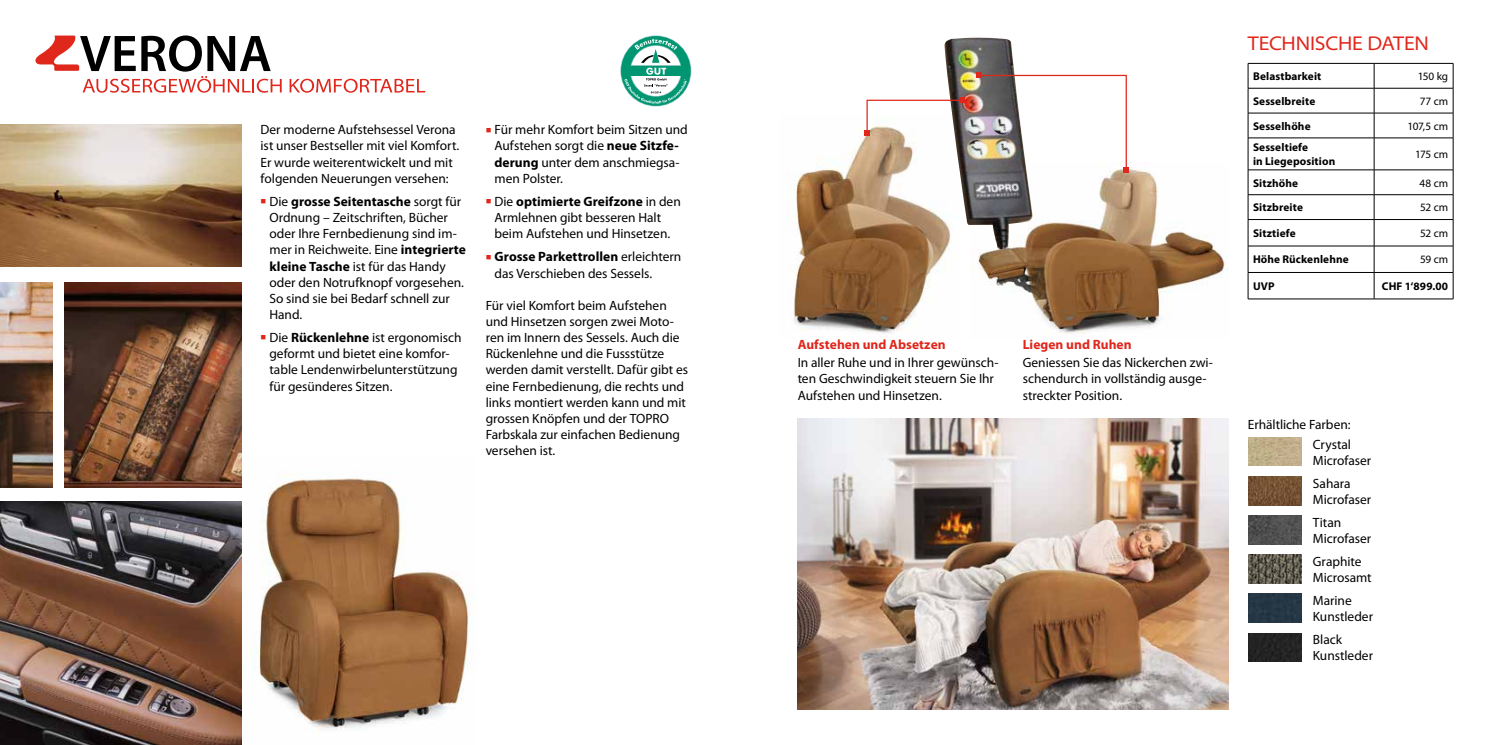
<style>
.page{position:relative;width:1489px;height:745px;background:#fff}
.page>*{position:absolute;margin:0;border:0;box-sizing:border-box;transform-origin:0 0}
.t1{font:semi-expanded 20px "Myriad Pro";letter-spacing:-.015em;color:#df271c}
.t2{font:13.5px/16.1px "Myriad Pro";color:#000}
.t3{font:700 13.5px "Myriad Pro";letter-spacing:.005em;color:#df271c}
.t4{font:700 11.25px/13.5px "Myriad Pro";letter-spacing:.01em;color:#000}
.t5{font:11.25px "Myriad Pro";letter-spacing:-.005em;color:#000}
.s1{color:#df271c}
.s2{font-weight:700}
</style>
<div class="page">
<img style="left:241px;top:457px;width:229px;height:287px">
<img style="left:797px;top:418px;width:431px;height:291px">
<img style="left:790px;top:136px;width:157px;height:197px">
<img style="left:977px;top:167px;width:251px;height:167px">
<img style="left:943px;top:38px;width:89px;height:211px">
<img style="left:64px;top:282px;width:177px;height:205px">
<img style="left:0;top:124px;width:241px;height:142px">
<img style="left:0;top:282px;width:52px;height:205px">
<img style="left:0;top:501px;width:241px;height:243px">
<svg style="left:289px;top:79px;width:136px;height:14px"></svg>
<svg style="left:35px;top:35px;width:247px;height:58px"></svg>
<svg style="left:621px;top:36px;width:69px;height:70px"></svg>
<svg style="left:975px;top:73px;width:153px;height:99px"></svg>
<svg style="left:864px;top:98px;width:100px;height:38px"></svg>
<svg style="left:1247px;top:63px;width:206px;height:236px"></svg>
<hr style="left:1373px;top:138px;width:1px;height:32px;background:#000">
<img style="left:1248px;top:437px;width:53px;height:28px">
<img style="left:1248px;top:515px;width:53px;height:29px">
<img style="left:1248px;top:593px;width:53px;height:28px">
<img style="left:1248px;top:476px;width:53px;height:29px">
<img style="left:1248px;top:554px;width:53px;height:29px">
<img style="left:1248px;top:633px;width:53px;height:28px">
<p class="t2" style="left:260px;top:121px;width:200px">Der moderne Aufstehsessel Verona ist unser Bestseller mit viel Komfort.<br>Er wurde weiterentwickelt und mit folgenden Neuerungen versehen:</p>
<p class="t2" style="left:269px;top:193px;width:198px;text-indent:-9px"><span class="s1">•</span> Die <span class="s2">grosse Seitentasche</span> sorgt für<br>Ordnung – Zeitschriften, Bücher oder Ihre Fernbedienung sind im&shy;mer in Reichweite. Eine <span class="s2">integrierte kleine Tasche</span> ist für das Handy oder den Notrufknopf vorgesehen.<br>So sind sie bei Bedarf schnell zur<br>Hand.</p>
<p class="t2" style="left:269px;top:329px;width:193px;text-indent:-9px"><span class="s1">•</span> Die <span class="s2">Rückenlehne</span> ist ergonomisch geformt und bietet eine komfor&shy;table Lendenwirbelunterstützung für gesünderes Sitzen.</p>
<p class="t2" style="left:494px;top:121px;width:195px;text-indent:-9px"><span class="s1">•</span> Für mehr Komfort beim Sitzen und<br>Aufstehen sorgt die <span class="s2">neue Sitzfe&shy;derung</span> unter dem anschmiegsa&shy;men Polster.</p>
<p class="t2" style="left:494px;top:193px;width:188px;text-indent:-9px"><span class="s1">•</span> Die <span class="s2">optimierte Greifzone</span> in den<br>Armlehnen gibt besseren Halt beim Aufstehen und Hinsetzen.</p>
<p class="t2" style="left:494px;top:248px;width:188px;text-indent:-9px"><span class="s1">•</span> <span class="s2">Grosse Parkettrollen</span> erleichtern das Verschieben des Sessels.</p>
<p class="t2" style="left:485px;top:297px;width:204px">Für viel Komfort beim Aufstehen und Hinsetzen sorgen zwei Moto&shy;ren im Innern des Sessels. Auch die<br>Rückenlehne und die Fussstütze werden damit verstellt. Dafür gibt es eine Fernbedienung, die rechts und links montiert werden kann und mit grossen Knöpfen und der TOPRO<br>Farbskala zur einfachen Bedienung versehen ist.</p>
<p class="t3" style="left:797px;top:335px;width:149px">Aufstehen und Absetzen</p>
<p class="t2" style="left:797px;top:354px;width:202px">In aller Ruhe und in Ihrer gewünsch&shy;ten Geschwindigkeit steuern Sie Ihr<br>Aufstehen und Hinsetzen.</p>
<p class="t3" style="left:1022px;top:335px;width:110px">Liegen und Ruhen</p>
<p class="t2" style="left:1022px;top:354px;width:192px">Geniessen Sie das Nickerchen zwi&shy;schendurch in vollständig ausge&shy;streckter Position.</p>
<h1 class="t1" style="left:1247px;top:31px;width:183px">TECHNISCHE DATEN</h1>
<p class="t4" style="left:1252px;top:69px;width:70px">Belastbarkeit</p>
<p class="t5" style="left:1417px;top:69px;width:32px">150 kg</p>
<p class="t4" style="left:1252px;top:94px;width:64px">Sesselbreite</p>
<p class="t5" style="left:1419px;top:94px;width:30px">77 cm</p>
<p class="t4" style="left:1252px;top:119px;width:59px">Sesselhöhe</p>
<p class="t5" style="left:1407px;top:119px;width:42px">107,5 cm</p>
<p class="t4" style="left:1252px;top:140px;width:84px">Sesseltiefe<br>in Liegeposition</p>
<p class="t5" style="left:1414px;top:147px;width:34px">175 cm</p>
<p class="t4" style="left:1252px;top:175px;width:47px">Sitzhöhe</p>
<p class="t5" style="left:1419px;top:176px;width:30px">48 cm</p>
<p class="t4" style="left:1252px;top:200px;width:51px">Sitzbreite</p>
<p class="t5" style="left:1419px;top:200px;width:30px">52 cm</p>
<p class="t4" style="left:1252px;top:226px;width:44px">Sitztiefe</p>
<p class="t5" style="left:1419px;top:226px;width:30px">52 cm</p>
<p class="t4" style="left:1252px;top:252px;width:97px">Höhe Rückenlehne</p>
<p class="t5" style="left:1419px;top:252px;width:30px">59 cm</p>
<p class="t4" style="left:1252px;top:279px;width:23px">UVP</p>
<p class="t4" style="left:1381px;top:279px;width:68px">CHF 1‘899.00</p>
<p class="t2" style="left:1247px;top:415px;width:104px">Erhältliche Farben:</p>
<p class="t2" style="left:1312px;top:435px;width:60px">Crystal<br>Microfaser</p>
<p class="t2" style="left:1312px;top:474px;width:60px">Sahara<br>Microfaser</p>
<p class="t2" style="left:1312px;top:514px;width:60px">Titan<br>Microfaser</p>
<p class="t2" style="left:1312px;top:552px;width:60px">Graphite<br>Microsamt</p>
<p class="t2" style="left:1312px;top:591px;width:62px">Marine<br>Kunstleder</p>
<p class="t2" style="left:1312px;top:630px;width:62px">Black<br>Kunstleder</p>
</div>
